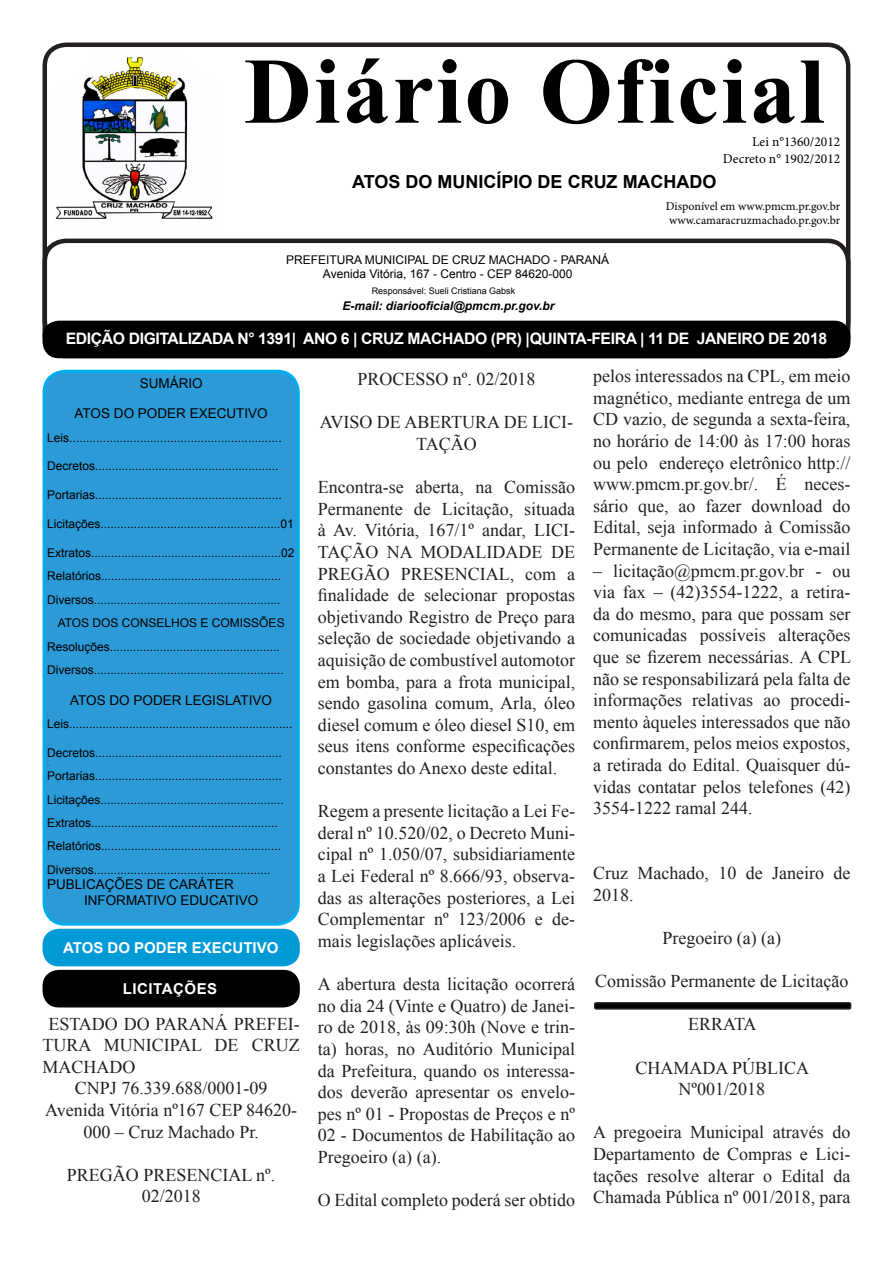
<style>
.page{position:relative;width:893px;height:1263px;background:#fff}
.page>*{position:absolute;margin:0;border:0;box-sizing:border-box;transform-origin:0 0}
.t1{font:700 93.9px "Times New Roman";letter-spacing:.025em;color:#000}
.t2{font:18px/21.6px "Times New Roman";color:#231f20;text-align:justify}
.t3{font:700 18px "Arial";color:#000}
.t4{font:700 15.75px "Arial";letter-spacing:-.025em;color:#fff}
.t5{font:700 15px "Arial";color:#fff}
.t6{font:700 15px "Arial";letter-spacing:.035em;color:#fff}
.t7{font:13.5px "Arial";color:#000}
.t8{font:13.5px "Minion Pro";color:#000}
.t9{font:12px "Arial";color:#000}
.t10{font:12px "Minion Pro";letter-spacing:-.005em;color:#000}
.t11{font:italic 700 12px "Arial";color:#000}
.t12{font:9px "Arial";color:#000}
.t13{font:7.5px "Arial";color:#000}
</style>
<div class="page">
<div style="left:43px;top:43px;width:807px;height:301px;border:4px solid #231f20;border-radius:21px"></div>
<div style="left:43px;top:239px;width:807px;height:119px;border:4px solid #231f20;border-radius:21px"></div>
<div style="left:44px;top:371px;width:254px;height:553px;background:#2b9ad6;border-radius:21px"></div>
<div style="left:43px;top:370px;width:257px;height:556px;border:3px solid #00aeef;border-radius:21px"></div>
<div style="left:43px;top:321px;width:807px;height:37px;background:#000;border-radius:16px"></div>
<img style="left:55px;top:55px;width:158px;height:165px">
<div style="left:43px;top:929px;width:257px;height:37px;background:#009bd6;border-radius:16px"></div>
<div style="left:43px;top:970px;width:257px;height:37px;background:#000;border-radius:16px"></div>
<div style="left:595px;top:1003px;width:256px;height:6px;background:#000;border-radius:2px"></div>
<div style="left:594px;top:1002px;width:257px;height:7px;border:2px solid #231f20;border-radius:2px"></div>
<p class="t1" style="left:244px;top:24px;width:582px">Diário Oficial</p>
<p class="t8" style="left:752px;top:133px;width:90px">Lei n°1360/2012</p>
<p class="t8" style="left:723px;top:149px;width:119px">Decreto n° 1902/2012</p>
<p class="t3" style="left:352px;top:169px;width:366px">ATOS DO MUNICÍPIO DE CRUZ MACHADO</p>
<p class="t10" style="left:666px;top:198px;width:176px">Disponível em www.pmcm.pr.gov.br</p>
<p class="t10" style="left:669px;top:212px;width:173px">www.camaracruzmachado.pr.gov.br</p>
<p class="t9" style="left:286px;top:251px;width:325px">PREFEITURA MUNICIPAL DE CRUZ MACHADO - PARANÁ</p>
<p class="t9" style="left:323px;top:266px;width:251px">Avenida Vitória, 167 - Centro - CEP 84620-000</p>
<p class="t11" style="left:343px;top:298px;width:213px">E-mail: diariooficial@pmcm.pr.gov.br</p>
<p class="t4" style="left:66px;top:327px;width:763px">EDIÇÃO DIGITALIZADA N° 1391| ANO 6 | CRUZ MACHADO (PR) |QUINTA-FEIRA | 11 DE JANEIRO DE 2018</p>
<p class="t7" style="left:140px;top:374px;width:65px">SUMÁRIO</p>
<p class="t7" style="left:75px;top:404px;width:195px">ATOS DO PODER EXECUTIVO</p>
<p class="t9" style="left:47px;top:429px;width:236px">Leis...............................................................</p>
<p class="t9" style="left:47px;top:458px;width:233px">Decretos.......................................................</p>
<p class="t9" style="left:47px;top:487px;width:236px">Portarias........................................................</p>
<p class="t9" style="left:47px;top:516px;width:248px">Licitações......................................................01</p>
<p class="t9" style="left:47px;top:544px;width:249px">Extratos.........................................................02</p>
<p class="t9" style="left:47px;top:568px;width:236px">Relatórios......................................................</p>
<p class="t9" style="left:47px;top:591px;width:235px">Diversos........................................................</p>
<p class="t9" style="left:58px;top:615px;width:228px">ATOS DOS CONSELHOS E COMISSÕES</p>
<p class="t9" style="left:47px;top:638px;width:234px">Resoluções...................................................</p>
<p class="t9" style="left:47px;top:661px;width:238px">Diversos.........................................................</p>
<p class="t7" style="left:70px;top:690px;width:203px">ATOS DO PODER LEGISLATIVO</p>
<p class="t9" style="left:47px;top:715px;width:247px">Leis...................................................................</p>
<p class="t9" style="left:47px;top:744px;width:236px">Decretos........................................................</p>
<p class="t13" style="left:47px;top:758px;width:4px">.</p>
<p class="t9" style="left:47px;top:768px;width:236px">Portarias........................................................</p>
<p class="t9" style="left:47px;top:791px;width:238px">Licitações.......................................................</p>
<p class="t9" style="left:47px;top:814px;width:232px">Extratos........................................................</p>
<p class="t9" style="left:47px;top:838px;width:236px">Relatórios......................................................</p>
<p class="t9" style="left:47px;top:861px;width:225px">Diversos.....................................................</p>
<p class="t7" style="left:47px;top:875px;width:188px">PUBLICAÇÕES DE CARÁTER</p>
<p class="t7" style="left:84px;top:891px;width:176px">INFORMATIVO EDUCATIVO</p>
<p class="t12" style="left:372px;top:284px;width:145px">Responsável: Sueli Cristiana Gabsk</p>
<p class="t2" style="left:593px;top:365px;width:259px">pelos interessados na CPL, em meio magnético, mediante entrega de um CD vazio, de segunda a sexta-feira, no horário de 14:00 às 17:00 horas ou pelo endereço eletrônico http:// www.pmcm.pr.gov.br/. É neces&shy;sário que, ao fazer download do Edital, seja informado à Comissão Permanente de Licitação, via e-mail</p>
<p class="t2" style="left:593px;top:559px;width:259px">– licitação@pmcm.pr.gov.br - ou via fax – (42)3554-1222, a retira&shy;da do mesmo, para que possam ser comunicadas possíveis alterações que se fizerem necessárias. A CPL não se responsabilizará pela falta de informações relativas ao procedi&shy;mento àqueles interessados que não confirmarem, pelos meios expostos, a retirada do Edital. Quaisquer dú&shy;vidas contatar pelos telefones (42)<br>3554-1222 ramal 244.</p>
<p class="t2" style="left:357px;top:368px;width:180px">PROCESSO nº. 02/2018</p>
<p class="t2" style="left:320px;top:411px;width:255px;text-align:center">AVISO DE ABERTURA DE LICI-<br>TAÇÃO</p>
<p class="t2" style="left:318px;top:476px;width:259px">Encontra-se aberta, na Comissão Permanente de Licitação, situada à Av. Vitória, 167/1º andar, LICI-TAÇÃO NA MODALIDADE DE PREGÃO PRESENCIAL, com a finalidade de selecionar propostas objetivando Registro de Preço para seleção de sociedade objetivando a aquisição de combustível automotor em bomba, para a frota municipal, sendo gasolina comum, Arla, óleo diesel comum e óleo diesel S10, em seus itens conforme especificações constantes do Anexo deste edital.</p>
<p class="t2" style="left:318px;top:800px;width:259px">Regem a presente licitação a Lei Fe&shy;deral nº 10.520/02, o Decreto Muni&shy;cipal nº 1.050/07, subsidiariamente a Lei Federal nº 8.666/93, observa&shy;das as alterações posteriores, a Lei Complementar nº 123/2006 e de&shy;mais legislações aplicáveis.</p>
<p class="t2" style="left:318px;top:973px;width:259px">A abertura desta licitação ocorrerá no dia 24 (Vinte e Quatro) de Janei&shy;ro de 2018, às 09:30h (Nove e trin&shy;ta) horas, no Auditório Municipal da Prefeitura, quando os interessa&shy;dos deverão apresentar os envelo&shy;pes nº 01 - Propostas de Preços e nº 02 - Documentos de Habilitação ao Pregoeiro (a) (a).</p>
<p class="t2" style="left:318px;top:1189px;width:259px">O Edital completo poderá ser obtido</p>
<p class="t2" style="left:593px;top:862px;width:259px">Cruz Machado, 10 de Janeiro de<br>2018.</p>
<p class="t2" style="left:662px;top:926px;width:120px">Pregoeiro (a) (a)</p>
<p class="t2" style="left:595px;top:970px;width:255px">Comissão Permanente de Licitação</p>
<p class="t2" style="left:688px;top:1013px;width:70px">ERRATA</p>
<p class="t2" style="left:635px;top:1056px;width:175px;text-align:center">CHAMADA PÚBLICA<br>Nº001/2018</p>
<p class="t2" style="left:593px;top:1121px;width:259px">A pregoeira Municipal através do Departamento de Compras e Lici&shy;tações resolve alterar o Edital da Chamada Pública nº 001/2018, para</p>
<p class="t5" style="left:63px;top:937px;width:217px">ATOS DO PODER EXECUTIVO</p>
<p class="t6" style="left:123px;top:978px;width:96px">LICITAÇÕES</p>
<p class="t2" style="left:43px;top:1012px;width:259px;text-indent:6px">ESTADO DO PARANÁ PREFEI-TURA MUNICIPAL DE CRUZ MACHADO</p>
<p class="t2" style="left:75px;top:1077px;width:194px">CNPJ 76.339.688/0001-09</p>
<p class="t2" style="left:45px;top:1098px;width:254px;text-align:center">Avenida Vitória nº167 CEP 84620-<br>000 – Cruz Machado Pr.</p>
<p class="t2" style="left:67px;top:1163px;width:210px;text-align:center">PREGÃO PRESENCIAL nº.<br>02/2018</p>
</div>
